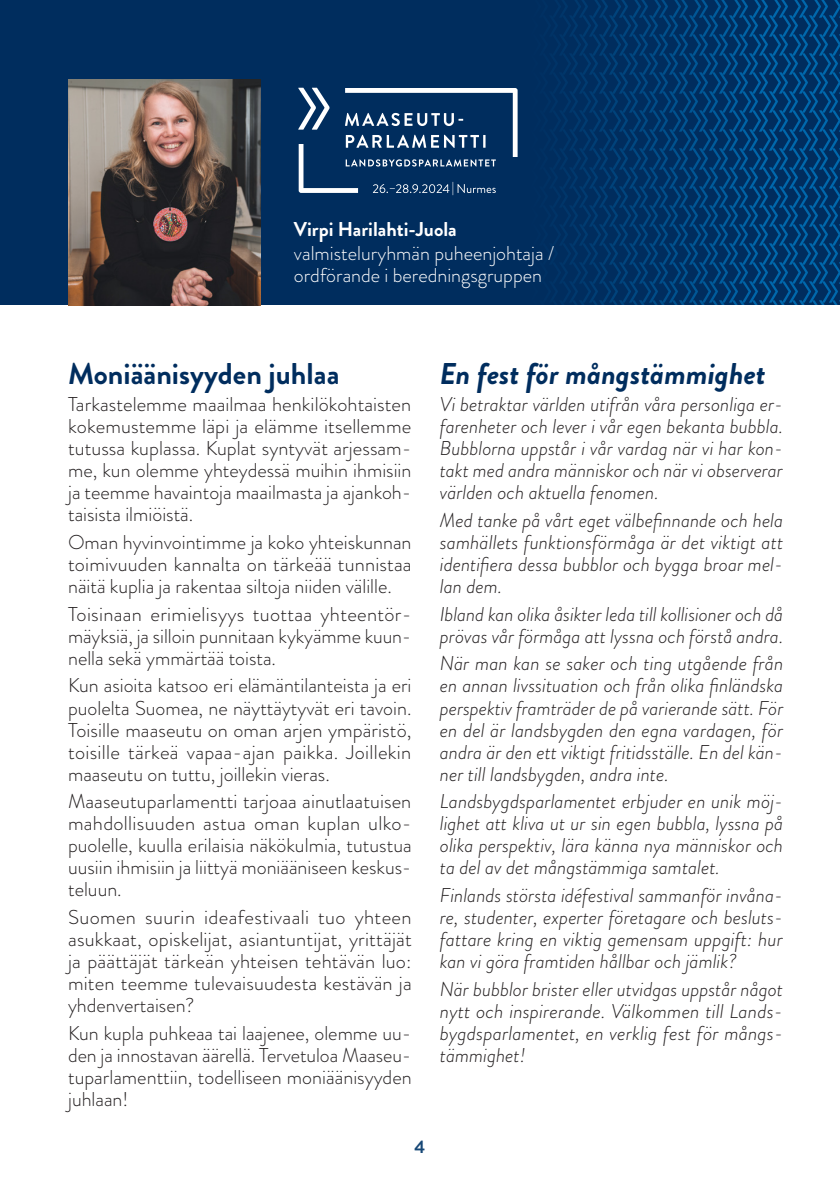
<style>
.page{position:relative;width:840px;height:1191px;background:#fff}
.page>*{position:absolute;margin:0;border:0;box-sizing:border-box;transform-origin:0 0}
.leipis{font:italic 700 30px "Brandon Grotesque";color:#002d5e}
.leipis-2{font:700 30px "Brandon Grotesque";color:#002d5e}
.leipis-3{font:300 20px/22px "Brandon Grotesque";color:#231f20;text-align:justify}
.leipis-4{font:italic 300 20px/22px "Brandon Grotesque";color:#231f20;text-align:justify}
.leipis-5{font:300 20px/22px "Brandon Grotesque";color:#fff}
.leipis-6{font:700 20px "Brandon Grotesque";color:#fff}
.t1{font:700 18px "Brandon Grotesque";color:#174876}
</style>
<div class="page">
<div style="left:0;top:0;width:839px;height:305px;background:#002d5e"></div>
<svg style="left:452px;top:0;width:387px;height:305px"></svg>
<img style="left:68px;top:80px;width:193px;height:226px">
<svg style="left:298px;top:88px;width:219px;height:107px"></svg>
<p class="leipis-6" style="left:294px;top:216px;width:164px">Virpi Harilahti-Juola</p>
<p class="leipis-5" style="left:294px;top:242px;width:262px">valmisteluryhmän puheenjohtaja / ordförande i beredningsgruppen</p>
<p class="leipis-2" style="left:68px;top:352px;width:273px">Moniäänisyyden juhlaa</p>
<p class="leipis-3" style="left:68px;top:393px;width:344px">Tarkastelemme maailmaa henkilökohtaisten kokemustemme läpi ja elämme itsellemme tutussa kuplassa. Kuplat syntyvät arjessam&shy;me, kun olemme yhteydessä muihin ihmisiin ja teemme havaintoja maailmasta ja ajankoh&shy;taisista ilmiöistä.</p>
<p class="leipis-3" style="left:68px;top:531px;width:345px">Oman hyvinvointimme ja koko yhteiskunnan toimivuuden kannalta on tärkeää tunnistaa näitä kuplia ja rakentaa siltoja niiden välille.</p>
<p class="leipis-3" style="left:68px;top:603px;width:344px">Toisinaan erimielisyys tuottaa yhteentör&shy;mäyksiä, ja silloin punnitaan kykyämme kuun&shy;nella sekä ymmärtää toista.</p>
<p class="leipis-3" style="left:68px;top:674px;width:345px">Kun asioita katsoo eri elämäntilanteista ja eri puolelta Suomea, ne näyttäytyvät eri tavoin.<br>Toisille maaseutu on oman arjen ympäristö, toisille tärkeä vapaa-ajan paikka. Joillekin maaseutu on tuttu, joillekin vieras.</p>
<p class="leipis-3" style="left:68px;top:790px;width:345px">Maaseutuparlamentti tarjoaa ainutlaatuisen mahdollisuuden astua oman kuplan ulko&shy;puolelle, kuulla erilaisia näkökulmia, tutustua uusiin ihmisiin ja liittyä moniääniseen keskus&shy;teluun.</p>
<p class="leipis-3" style="left:68px;top:906px;width:345px">Suomen suurin ideafestivaali tuo yhteen asukkaat, opiskelijat, asiantuntijat, yrittäjät ja päättäjät tärkeän yhteisen tehtävän luo: miten teemme tulevaisuudesta kestävän ja yhdenvertaisen?</p>
<p class="leipis-3" style="left:68px;top:1021px;width:345px">Kun kupla puhkeaa tai laajenee, olemme uu&shy;den ja innostavan äärellä. Tervetuloa Maaseu&shy;tuparlamenttiin, todelliseen moniäänisyyden juhlaan!</p>
<p class="t1" style="left:414px;top:1134px;width:12px">4</p>
<p class="leipis" style="left:439px;top:352px;width:327px">En fest för mångstämmighet</p>
<p class="leipis-4" style="left:439px;top:393px;width:345px">Vi betraktar världen utifrån våra personliga er&shy;farenheter och lever i vår egen bekanta bubbla.<br>Bubblorna uppstår i vår vardag när vi har kon&shy;takt med andra människor och när vi observerar världen och aktuella fenomen.</p>
<p class="leipis-4" style="left:439px;top:509px;width:345px">Med tanke på vårt eget välbefinnande och hela samhällets funktionsförmåga är det viktigt att identifiera dessa bubblor och bygga broar mel&shy;lan dem.</p>
<p class="leipis-4" style="left:439px;top:603px;width:345px">Ibland kan olika åsikter leda till kollisioner och då prövas vår förmåga att lyssna och förstå andra.</p>
<p class="leipis-4" style="left:439px;top:652px;width:345px">När man kan se saker och ting utgående från en annan livssituation och från olika finländska perspektiv framträder de på varierande sätt. För en del är landsbygden den egna vardagen, för andra är den ett viktigt fritidsställe. En del kän&shy;ner till landsbygden, andra inte.</p>
<p class="leipis-4" style="left:439px;top:790px;width:344px">Landsbygdsparlamentet erbjuder en unik möj&shy;lighet att kliva ut ur sin egen bubbla, lyssna på olika perspektiv, lära känna nya människor och ta del av det mångstämmiga samtalet.</p>
<p class="leipis-4" style="left:439px;top:884px;width:344px">Finlands största idéfestival sammanför invåna&shy;re, studenter, experter företagare och besluts&shy;fattare kring en viktig gemensam uppgift: hur kan vi göra framtiden hållbar och jämlik?</p>
<p class="leipis-4" style="left:439px;top:977px;width:344px">När bubblor brister eller utvidgas uppstår något nytt och inspirerande. Välkommen till Lands&shy;bygdsparlamentet, en verklig fest för mångs&shy;tämmighet!</p>
</div>
